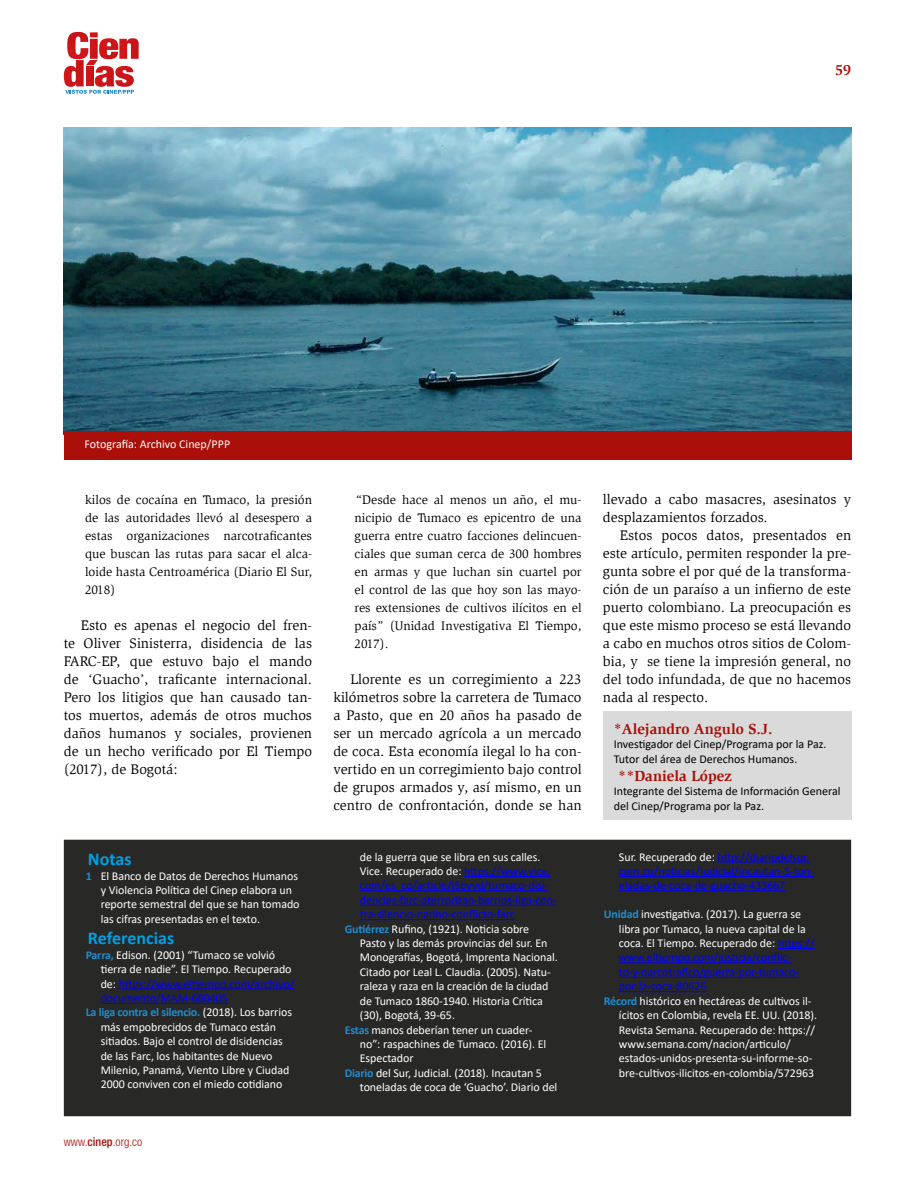
<style>
.page{position:relative;width:915px;height:1187px;background:#fff}
.page>*{position:absolute;margin:0;border:0;box-sizing:border-box;transform-origin:0 0}
.t1{font:700 18px "Calibri";color:#009fe3}
.t2{font:700 15px "Slimbach Std";color:#ab0f09}
.t3{font:14.25px/18px "Slimbach Std";color:#000;text-align:justify}
.t4{font:12.75px/18px "Slimbach Std";color:#000;text-align:justify}
.t5{font:12px/14.4px "Calibri";letter-spacing:-.005em;color:#fff}
.t6{font:12px/14.4px "Calibri";letter-spacing:-.005em;color:#00f}
.t7{font:12px/14.4px "Calibri";color:#000}
.t8{font:700 12px "Calibri";letter-spacing:-.02em;color:#1e8dce}
.t9{font:300 condensed 12px "Helvetica Neue LT Std";color:#ab0f09}
.s1{font-weight:700;color:#1e8dce}
.s2{color:#fff}
.s3{font-weight:400;color:#fff}
.s4{font-weight:500}
.s5{color:#00f}
</style>
<div class="page">
<svg style="left:64px;top:32px;width:75px;height:62px"></svg>
<img style="left:64px;top:128px;width:786px;height:302px">
<div style="left:64px;top:430px;width:786px;height:29px;background:#ab0f09"></div>
<div style="left:602px;top:711px;width:248px;height:109px;background:#dadada"></div>
<div style="left:64px;top:839px;width:786px;height:277px;background:#282827"></div>
<hr style="left:119px;top:988px;width:175px;height:1px;background:#00f">
<hr style="left:101px;top:1002px;width:127px;height:1px;background:#00f">
<hr style="left:464px;top:875px;width:86px;height:1px;background:#00f">
<hr style="left:360px;top:890px;width:188px;height:1px;background:#00f">
<hr style="left:360px;top:904px;width:196px;height:1px;background:#00f">
<hr style="left:360px;top:919px;width:154px;height:1px;background:#00f">
<hr style="left:717px;top:861px;width:92px;height:1px;background:#00f">
<hr style="left:618px;top:875px;width:195px;height:1px;background:#00f">
<hr style="left:618px;top:890px;width:167px;height:1px;background:#00f">
<hr style="left:777px;top:947px;width:37px;height:1px;background:#00f">
<hr style="left:618px;top:962px;width:173px;height:1px;background:#00f">
<hr style="left:618px;top:976px;width:180px;height:1px;background:#00f">
<hr style="left:618px;top:991px;width:88px;height:1px;background:#00f">
<p class="t2" style="left:834px;top:61px;width:18px">59</p>
<p class="t5" style="left:84px;top:437px;width:147px">Fotografía: Archivo Cinep/PPP</p>
<p class="t4" style="left:85px;top:491px;width:228px">kilos de cocaína en Tumaco, la presión de las autoridades llevó al desespero a estas organizaciones narcotraficantes que buscan las rutas para sacar el alca&shy;loide hasta Centroamérica (Diario El Sur, 2018)</p>
<p class="t3" style="left:64px;top:616px;width:250px;text-indent:17px">Esto es apenas el negocio del fren&shy;te Oliver Sinisterra, disidencia de las FARC-EP, que estuvo bajo el mando de ‘Guacho’, traficante internacional.<br>Pero los litigios que han causado tan&shy;tos muertos, además de otros muchos daños humanos y sociales, provienen de un hecho verificado por El Tiempo (2017), de Bogotá:</p>
<h1 class="t1" style="left:88px;top:846px;width:45px">Notas</h1>
<p class="t5" style="left:101px;top:868px;width:200px;text-indent:-15px"><span class="s1">1</span> El Banco de Datos de Derechos Humanos y Violencia Política del Cinep elabora un reporte semestral del que se han tomado las cifras presentadas en el texto.</p>
<h1 class="t1" style="left:88px;top:925px;width:88px">Referencias</h1>
<p class="t5" style="left:86px;top:947px;width:191px"><span class="s1">Parra,</span> Edison. (2001) “Tumaco se volvió</p>
<p class="t5" style="left:101px;top:961px;width:192px">tierra de nadie”. El Tiempo. Recuperado</p>
<p class="t6" style="left:101px;top:976px;width:195px"><span class="s2">de:</span> https://www.eltiempo.com/archivo/</p>
<p class="t6" style="left:101px;top:990px;width:129px">documento/MAM-680405</p>
<p class="t8" style="left:86px;top:1003px;width:208px">La liga contra el silencio. <span class="s3">(2018). Los barrios</span></p>
<p class="t5" style="left:101px;top:1019px;width:177px">más empobrecidos de Tumaco están</p>
<p class="t5" style="left:101px;top:1033px;width:183px">sitiados. Bajo el control de disidencias</p>
<p class="t5" style="left:101px;top:1048px;width:173px">de las Farc, los habitantes de Nuevo</p>
<p class="t5" style="left:101px;top:1062px;width:190px">Milenio, Panamá, Viento Libre y Ciudad</p>
<p class="t5" style="left:101px;top:1076px;width:183px">2000 conviven con el miedo cotidiano</p>
<p class="t9" style="left:64px;top:1134px;width:80px">www.<span class="s4">cinep</span>.org.co</p>
<p class="t4" style="left:354px;top:491px;width:228px">“Desde hace al menos un año, el mu&shy;nicipio de Tumaco es epicentro de una guerra entre cuatro facciones delincuen&shy;ciales que suman cerca de 300 hombres en armas y que luchan sin cuartel por el control de las que hoy son las mayo&shy;res extensiones de cultivos ilícitos en el país” (Unidad Investigativa El Tiempo, 2017).</p>
<p class="t3" style="left:333px;top:670px;width:250px;text-indent:17px">Llorente es un corregimiento a 223 kilómetros sobre la carretera de Tumaco a Pasto, que en 20 años ha pasado de ser un mercado agrícola a un mercado de coca. Esta economía ilegal lo ha con&shy;vertido en un corregimiento bajo control de grupos armados y, así mismo, en un centro de confrontación, donde se han</p>
<p class="t5" style="left:360px;top:849px;width:182px">de la guerra que se libra en sus calles.</p>
<p class="t5" style="left:360px;top:863px;width:192px">Vice. Recuperado de: <span class="s5">https://www.vice.</span></p>
<p class="t6" style="left:360px;top:877px;width:190px">com/es_co/article/j5byvd/tumaco-disi-</p>
<p class="t6" style="left:360px;top:892px;width:198px">dencias-farc-aterrorizan-barrios-liga-con-</p>
<p class="t6" style="left:360px;top:906px;width:156px">tra-silencio-narino-conflicto-farc</p>
<p class="t5" style="left:345px;top:921px;width:186px"><span class="s1">Gutiérrez</span> Rufino, (1921). Noticia sobre</p>
<p class="t5" style="left:360px;top:935px;width:189px">Pasto y las demás provincias del sur. En</p>
<p class="t5" style="left:360px;top:949px;width:199px">Monografías, Bogotá, Imprenta Nacional.</p>
<p class="t5" style="left:360px;top:964px;width:192px">Citado por Leal L. Claudia. (2005). Natu-</p>
<p class="t5" style="left:360px;top:978px;width:190px">raleza y raza en la creación de la ciudad</p>
<p class="t5" style="left:360px;top:993px;width:184px">de Tumaco 1860-1940. Historia Crítica</p>
<p class="t5" style="left:360px;top:1007px;width:97px">(30), Bogotá, 39-65.</p>
<p class="t5" style="left:345px;top:1021px;width:189px"><span class="s1">Estas</span> manos deberían tener un cuader-</p>
<p class="t5" style="left:360px;top:1036px;width:188px">no”: raspachines de Tumaco. (2016). El</p>
<p class="t5" style="left:360px;top:1050px;width:55px">Espectador</p>
<p class="t5" style="left:345px;top:1065px;width:199px"><span class="s1">Diario</span> del Sur, Judicial. (2018). Incautan 5</p>
<p class="t5" style="left:360px;top:1079px;width:199px">toneladas de coca de ‘Guacho’. Diario del</p>
<p class="t3" style="left:602px;top:490px;width:250px">llevado a cabo masacres, asesinatos y desplazamientos forzados.</p>
<p class="t3" style="left:602px;top:526px;width:250px;text-indent:17px">Estos pocos datos, presentados en este artículo, permiten responder la pre&shy;gunta sobre el por qué de la transforma&shy;ción de un paraíso a un infierno de este puerto colombiano. La preocupación es que este mismo proceso se está llevando a cabo en muchos otros sitios de Colom&shy;bia, y se tiene la impresión general, no del todo infundada, de que no hacemos nada al respecto.</p>
<p class="t2" style="left:613px;top:720px;width:160px">*Alejandro Angulo S.J.</p>
<p class="t7" style="left:613px;top:736px;width:214px">Investigador del Cinep/Programa por la Paz.<br>Tutor del área de Derechos Humanos.</p>
<p class="t2" style="left:618px;top:766px;width:115px">**Daniela López</p>
<p class="t7" style="left:613px;top:783px;width:228px">Integrante del Sistema de Información General del Cinep/Programa por la Paz.</p>
<p class="t6" style="left:618px;top:849px;width:196px"><span class="s2">Sur. Recuperado de:</span> http://diariodelsur. com.co/noticias/judicial/incautan-5-ton&shy;eladas-de-coca-de-guacho-433667</p>
<p class="t5" style="left:603px;top:906px;width:199px"><span class="s1">Unidad</span> investigativa. (2017). La guerra se</p>
<p class="t5" style="left:618px;top:921px;width:188px">libra por Tumaco, la nueva capital de la</p>
<p class="t5" style="left:618px;top:935px;width:197px">coca. El Tiempo. Recuperado de: <span class="s5">https://</span></p>
<p class="t6" style="left:618px;top:949px;width:174px">www.eltiempo.com/justicia/conflic-</p>
<p class="t6" style="left:618px;top:964px;width:181px">to-y-narcotrafico/guerra-por-tumaco-</p>
<p class="t6" style="left:618px;top:978px;width:89px">por-la-coca-80626</p>
<p class="t5" style="left:603px;top:993px;width:209px"><span class="s1">Récord</span> histórico en hectáreas de cultivos il-</p>
<p class="t5" style="left:618px;top:1007px;width:200px">ícitos en Colombia, revela EE. UU. (2018).</p>
<p class="t5" style="left:618px;top:1021px;width:198px">Revista Semana. Recuperado de: https://</p>
<p class="t5" style="left:618px;top:1036px;width:173px">www.semana.com/nacion/articulo/</p>
<p class="t5" style="left:618px;top:1050px;width:195px">estados-unidos-presenta-su-informe-so-</p>
<p class="t5" style="left:618px;top:1065px;width:196px">bre-cultivos-ilicitos-en-colombia/572963</p>
</div>
